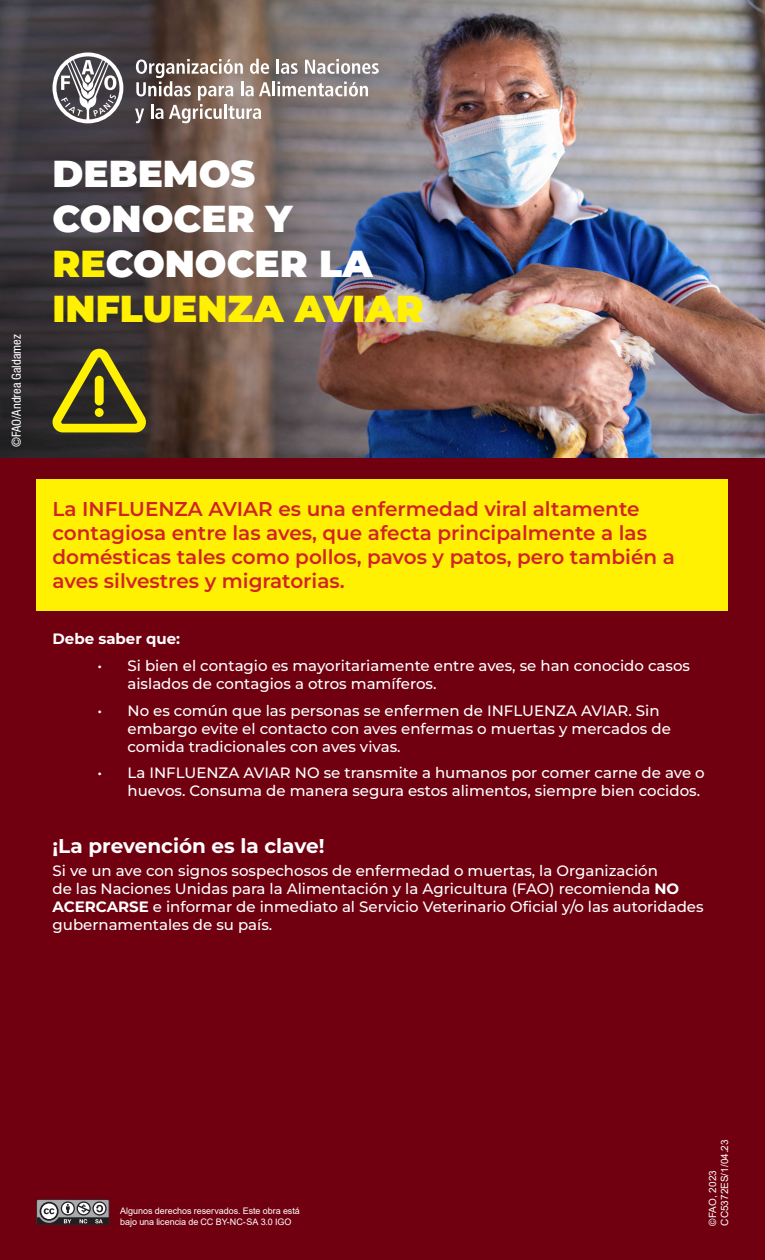
<style>
.page{position:relative;width:765px;height:1260px;background:#700010}
.page>*{position:absolute;margin:0;border:0;box-sizing:border-box;transform-origin:0 0}
.t1{font:900 37.5px/45px "Montserrat";color:#fff}
.t2{font:900 37.5px "Montserrat";color:#fff101}
.TXT_01{font:600 20px/24px "Montserrat";color:#d1232a}
.TXT_01B{font:700 20px "Montserrat";color:#fff}
.TXT_02{font:500 15px/18px "Montserrat";color:#fff}
.TXT_02-2{font:700 15px "Montserrat";color:#fff}
.t3{font:condensed 12.5px "Helvetica Neue";color:#fff}
.t4{font:10px "Arial";color:#fff}
.t5{font:9px/10.8px "Arial";color:#fff}
.s1{color:#fff101}
.s2{font-weight:700}
</style>
<div class="page">
<img style="left:538px;top:0;width:227px;height:457px">
<div style="left:37px;top:479px;width:691px;height:131px;background:#fff101"></div>
<img style="left:0;top:0;width:538px;height:457px">
<svg style="left:52px;top:349px;width:94px;height:83px;background:#6b6420"></svg>
<div style="left:95px;top:376px;width:9px;height:29px;background:#fff101;border-radius:4px"></div>
<div style="left:95px;top:408px;width:9px;height:9px;background:#fff101;border-radius:50%"></div>
<svg style="left:52px;top:52px;width:71px;height:71px;background:#838084"></svg>
<hr style="left:276px;top:59px;width:3px;height:15px;background:#fff">
<svg style="left:281px;top:63px;width:17px;height:11px"></svg>
<svg style="left:305px;top:59px;width:74px;height:15px"></svg>
<hr style="left:272px;top:81px;width:3px;height:15px;background:#fff">
<svg style="left:278px;top:82px;width:90px;height:14px"></svg>
<svg style="left:135px;top:59px;width:136px;height:64px;background:#94847d"></svg>
<svg style="left:36px;top:1199px;width:73px;height:26px;background:#7e7b7d"></svg>
<p class="t3" style="left:9px;top:447px;width:114px;rotate:-90deg">©FAO/Andrea Galdamez</p>
<p class="t1" style="left:52px;top:150px;width:322px">DEBEMOS<br>CONOCER Y<br><span class="s1">RE</span>CONOCER LA</p>
<p class="t2" style="left:52px;top:283px;width:373px">INFLUENZA AVIAR</p>
<p class="TXT_01" style="left:52px;top:497px;width:624px">La INFLUENZA AVIAR es una enfermedad viral altamente contagiosa entre las aves, que afecta principalmente a las domésticas tales como pollos, pavos y patos, pero también a aves silvestres y migratorias.</p>
<p class="TXT_02-2" style="left:52px;top:629px;width:129px">Debe saber que:</p>
<p class="TXT_02" style="left:128px;top:656px;width:564px;text-indent:-30px">• Si bien el contagio es mayoritariamente entre aves, se han conocido casos aislados de contagios a otros mamíferos.</p>
<p class="TXT_02" style="left:128px;top:701px;width:545px;text-indent:-30px">• No es común que las personas se enfermen de INFLUENZA AVIAR. Sin embargo evite el contacto con aves enfermas o muertas y mercados de comida tradicionales con aves vivas.</p>
<p class="TXT_02" style="left:128px;top:764px;width:579px;text-indent:-30px">• La INFLUENZA AVIAR NO se transmite a humanos por comer carne de ave o huevos. Consuma de manera segura estos alimentos, siempre bien cocidos.</p>
<p class="TXT_01B" style="left:52px;top:833px;width:273px">¡La prevención es la clave!</p>
<p class="TXT_02" style="left:52px;top:861px;width:653px">Si ve un ave con signos sospechosos de enfermedad o muertas, la Organización<br>de las Naciones Unidas para la Alimentación y la Agricultura (FAO) recomienda <span class="s2">NO ACERCARSE</span> e informar de inmediato al Servicio Veterinario Oficial y/o las autoridades gubernamentales de su país.</p>
<p class="t5" style="left:120px;top:1206px;width:181px">Algunos derechos reservados. Este obra está bajo una licencia de CC BY-NC-SA 3.0 IGO</p>
<p class="t4" style="left:718px;top:1226px;width:88px;rotate:-90deg">CC5372ES/1/04.23</p>
<p class="t4" style="left:706px;top:1226px;width:57px;rotate:-90deg">©FAO, 2023</p>
</div>
